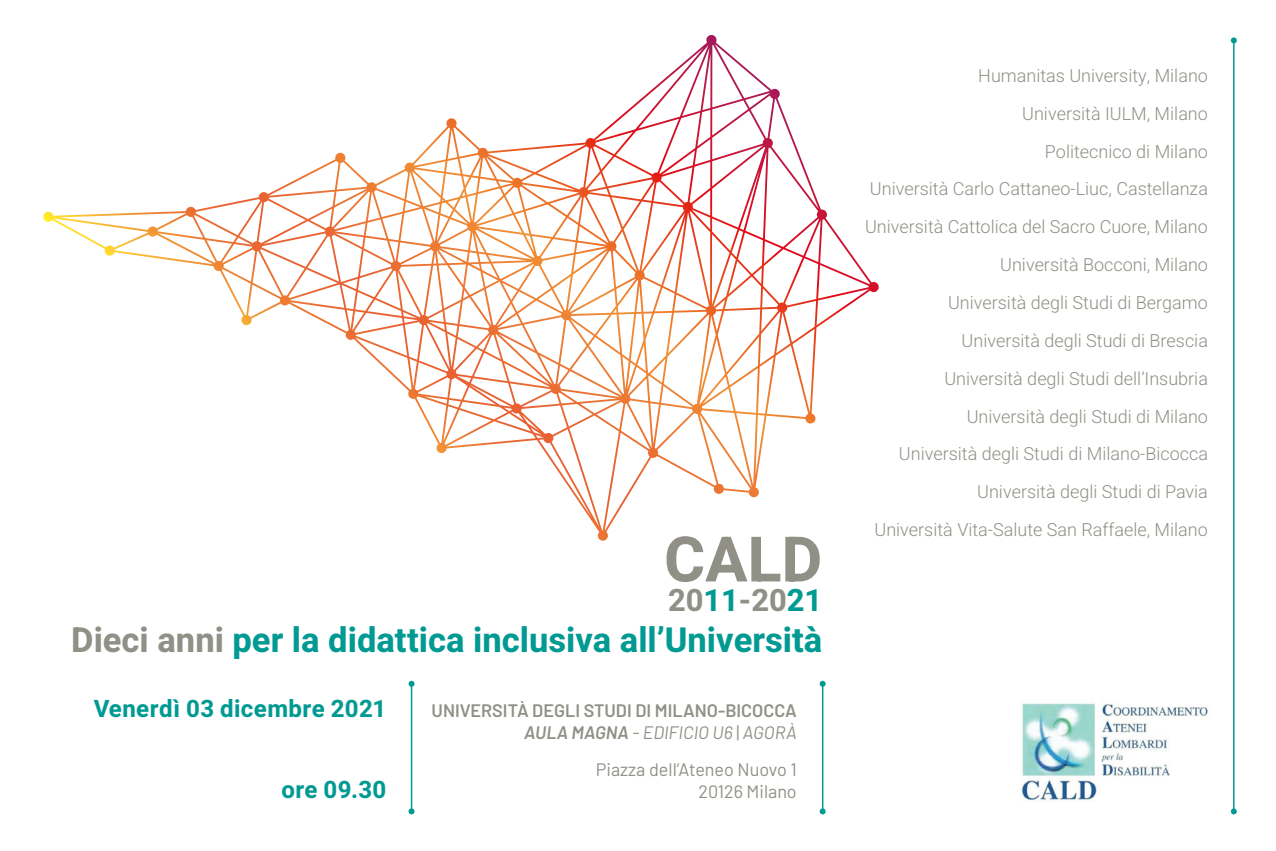
<style>
.page{position:relative;width:1276px;height:851px;background:#fff}
.page>*{position:absolute;margin:0;border:0;box-sizing:border-box;transform-origin:0 0}
.t1{font:700 62.7px "Heebo";color:#909087}
.t2{font:700 34.5px "Heebo";color:#009a93}
.t3{font:700 30.9px "Heebo";color:#909087}
.t4{font:700 24px "Heebo";letter-spacing:.015em;color:#009a93}
.t5{font:300 18px/37.8px "Heebo";color:#909087;text-align:right}
.t6{font:600 18px/21.6px "Barlow";color:#909087;text-align:right}
.t7{font:18px/21.6px "Barlow";color:#909087;text-align:right}
.s1{color:#009a93}
.s2{color:#909087}
.s3{font-style:italic}
.s4{font-weight:400;font-style:italic}
.s5{font-weight:400}
</style>
<div class="page">
<svg style="left:43px;top:35px;width:836px;height:506px"></svg>
<hr style="left:411px;top:683px;width:1px;height:128px;background:#009a93">
<svg style="left:408px;top:680px;width:6px;height:6px"></svg>
<svg style="left:408px;top:808px;width:6px;height:6px"></svg>
<hr style="left:822px;top:683px;width:1px;height:128px;background:#009a93">
<svg style="left:819px;top:680px;width:6px;height:6px"></svg>
<svg style="left:819px;top:808px;width:6px;height:6px"></svg>
<hr style="left:1233px;top:40px;width:1px;height:771px;background:#009a93">
<svg style="left:1230px;top:37px;width:6px;height:6px"></svg>
<svg style="left:1230px;top:808px;width:6px;height:6px"></svg>
<img style="left:1021px;top:701px;width:187px;height:100px">
<h1 class="t1" style="left:664px;top:515px;width:160px">CALD</h1>
<h3 class="t3" style="left:668px;top:578px;width:156px">20<span class="s1">11</span>-20<span class="s1">21</span></h3>
<h2 class="t2" style="left:71px;top:616px;width:752px"><span class="s2">Dieci anni</span> per la didattica inclusiva all’Università</h2>
<h3 class="t4" style="left:94px;top:691px;width:294px">Venerdì 03 dicembre 2021</h3>
<h3 class="t4" style="left:281px;top:772px;width:106px">ore 09.30</h3>
<p class="t6" style="left:431px;top:698px;width:367px">UNIVERSITÀ DEGLI STUDI DI MILANO-BICOCCA<br><span class="s3">AULA MAGNA</span> <span class="s4">- EDIFICIO U6</span> <span class="s5">|</span> <span class="s4">AGORÀ</span></p>
<p class="t7" style="left:596px;top:757px;width:202px">Piazza dell’Ateneo Nuovo 1<br>20126 Milano</p>
<p class="t5" style="left:865px;top:56px;width:344px">Humanitas University, Milano<br>Università IULM, Milano<br>Politecnico di Milano<br>Università Carlo Cattaneo-Liuc, Castellanza Università Cattolica del Sacro Cuore, Milano Università Bocconi, Milano<br>Università degli Studi di Bergamo<br>Università degli Studi di Brescia<br>Università degli Studi dell’Insubria Università degli Studi di Milano<br>Università degli Studi di Milano-Bicocca Università degli Studi di Pavia<br>Università Vita-Salute San Raffaele, Milano</p>
</div>
